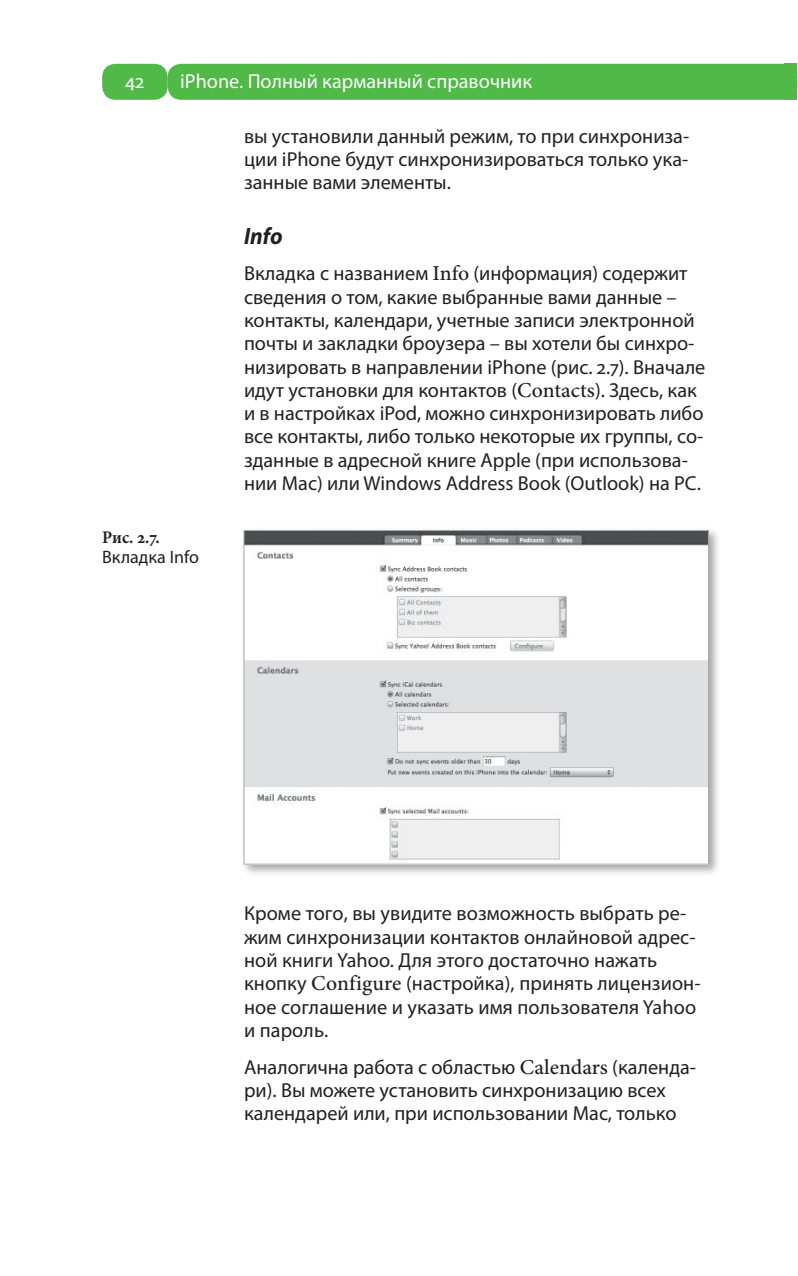
<style>
.page{position:relative;width:798px;height:1276px;background:#fff}
.page>*{position:absolute;margin:0;border:0;box-sizing:border-box;transform-origin:0 0}
.t1{font:italic 700 23.62px "Myriad Pro";color:#231f20;scale:.95 1}
.t2{font:20.25px/23.2px "Myriad Pro";color:#231f20}
.t3{font:20.25px "Myriad Pro";color:#fff}
.t4{font:18px "Myriad Pro";color:#231f20}
.t5{font:700 17.78px "Minion Pro";color:#231f20;scale:.95 1}
.s1{font-family:"Minion Pro";font-weight:500;font-size:21.15px}
</style>
<div class="page">
<div style="left:167px;top:64px;width:630px;height:36px;background:#51b948;border-radius:14px"></div>
<div style="left:102px;top:64px;width:65px;height:36px;background:#51b948;border-radius:14px"></div>
<div style="left:784px;top:64px;width:13px;height:36px;background:#51b948"></div>
<hr style="left:797px;top:64px;width:1px;height:36px;background:#51b948">
<div style="left:239px;top:526px;width:483px;height:351px;background:#231f20;opacity:.4"></div>
<img style="left:246px;top:532px;width:460px;height:330px">
<div style="left:244px;top:530px;width:464px;height:334px;border:1px solid #a8a9ad"></div>
<p class="t3" style="left:125px;top:69px;width:21px">42</p>
<p class="t3" style="left:180px;top:69px;width:353px">iPhone. Полный карманный справочник</p>
<p class="t2" style="left:244px;top:124px;width:446px;text-align:justify">вы установили данный режим, то при синхрониза&shy;ции iPhone будут синхронизироваться только ука&shy;занные вами элементы.</p>
<p class="t1" style="left:244px;top:220px;width:42px">Info</p>
<p class="t2" style="left:244px;top:262px;width:462px">Вкладка с названием <span class="s1">Info</span> (информация) содержит сведения о том, какие выбранные вами данные – контакты, календари, учетные записи электронной почты и закладки броузера – вы хотели бы синхро&shy;низировать в направлении iPhone (рис. 2.7). Вначале идут установки для контактов (<span class="s1">Contacts</span>). Здесь, как и в настройках iPod, можно синхронизировать либо все контакты, либо только некоторые их группы, со&shy;зданные в адресной книге Apple (при использова&shy;нии Mac) или Windows Address Book (Outlook) на PC.</p>
<p class="t5" style="left:102px;top:524px;width:62px">Рис. 2.7.</p>
<p class="t4" style="left:102px;top:546px;width:98px">Вкладка Info</p>
<p class="t2" style="left:244px;top:901px;width:458px">Кроме того, вы увидите возможность выбрать ре&shy;жим синхронизации контактов онлайновой адрес&shy;ной книги Yahoo. Для этого достаточно нажать кнопку <span class="s1">Configure</span> (настройка), принять лицензион&shy;ное соглашение и указать имя пользователя Yahoo и пароль.</p>
<p class="t2" style="left:244px;top:1055px;width:453px">Аналогична работа с областью <span class="s1">Calendars</span> (календа&shy;ри). Вы можете установить синхронизацию всех календарей или, при использовании Mac, только</p>
</div>
